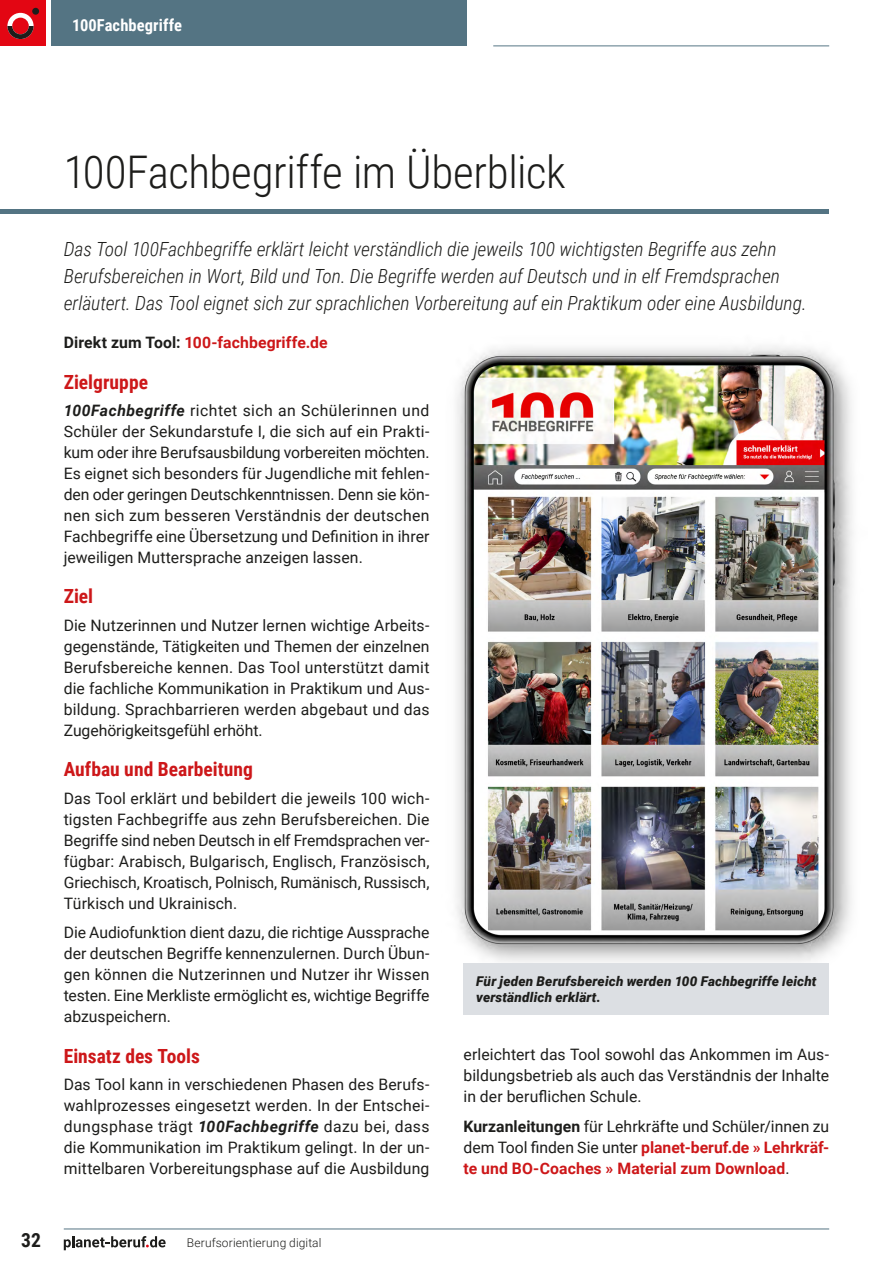
<style>
.page{position:relative;width:893px;height:1263px;background:#fff}
.page>*{position:absolute;margin:0;border:0;box-sizing:border-box;transform-origin:0 0}
.H1_Überschrift{font:300 45px "Roboto Condensed";letter-spacing:-.01em;color:#1d1d1b}
.Anreisser{font:italic 300 19.5px/27px "Roboto Condensed";color:#1d1d1b}
.H2_Headline_im_Fließ{font:700 19.5px "Roboto Condensed";color:#cd1719}
.t1{font:700 19.5px "Roboto Condensed";color:#1d1d1b}
.t2{font:700 16.5px "Roboto Condensed";letter-spacing:.005em;color:#fff}
.p_Fliesstext{font:15.75px/21px "Roboto";letter-spacing:.005em;color:#1d1d1b;text-align:justify}
.p_Fliesstext-2{font:700 15.75px/21px "Roboto";letter-spacing:.005em;color:#cd1719;text-align:justify}
.Bildunterschrift{font:italic 900 13.5px/16.2px "Roboto";letter-spacing:.015em;color:#1d1d1b}
.t3{font:300 12px "Roboto";letter-spacing:.01em;color:#1d1d1b}
.s1{color:#1d1d1b}
.s2{font-weight:700;font-style:italic}
.s3{font-weight:400;color:#1d1d1b}
</style>
<div class="page">
<hr style="left:493px;top:46px;width:336px;height:1px;background:#547483">
<div style="left:51px;top:0;width:416px;height:46px;background:#547483"></div>
<div style="left:0;top:0;width:46px;height:46px;background:#e30613"></div>
<hr style="left:64px;top:1228px;width:765px;height:1px;background:#547483">
<svg style="left:64px;top:1236px;width:102px;height:14px"></svg>
<svg style="left:7px;top:13px;width:27px;height:13px"></svg>
<svg style="left:7px;top:26px;width:27px;height:13px"></svg>
<div style="left:32px;top:8px;width:7px;height:7px;background:#1d1d1b;border-radius:50%"></div>
<img style="left:456px;top:346px;width:397px;height:616px">
<div style="left:0;top:209px;width:828px;height:5px;background:#547483"></div>
<div style="left:463px;top:963px;width:366px;height:52px;background:#dcdfe3"></div>
<p class="t2" style="left:72px;top:14px;width:111px">100Fachbegriffe</p>
<h1 class="H1_Überschrift" style="left:64px;top:141px;width:503px">100Fachbegriffe im Überblick</h1>
<p class="Anreisser" style="left:64px;top:235px;width:744px">Das Tool 100Fachbegriffe erklärt leicht verständlich die jeweils 100 wichtigsten Begriffe aus zehn<br>Berufsbereichen in Wort, Bild und Ton. Die Begriffe werden auf Deutsch und in elf Fremdsprachen erläutert. Das Tool eignet sich zur sprachlichen Vorbereitung auf ein Praktikum oder eine Ausbildung.</p>
<p class="p_Fliesstext-2" style="left:64px;top:332px;width:265px"><span class="s1">Direkt zum Tool:</span> 100-fachbegriffe.de</p>
<h2 class="H2_Headline_im_Fließ" style="left:64px;top:368px;width:86px">Zielgruppe</h2>
<p class="p_Fliesstext" style="left:64px;top:399px;width:367px"><span class="s2">100Fachbegriffe</span> richtet sich an Schülerinnen und Schüler der Sekundarstufe I, die sich auf ein Prakti&shy;kum oder ihre Berufsausbildung vorbereiten möchten.<br>Es eignet sich besonders für Jugendliche mit fehlen&shy;den oder geringen Deutschkenntnissen. Denn sie kön&shy;nen sich zum besseren Verständnis der deutschen Fachbegriffe eine Übersetzung und Definition in ihrer jeweiligen Muttersprache anzeigen lassen.</p>
<h2 class="H2_Headline_im_Fließ" style="left:64px;top:583px;width:31px">Ziel</h2>
<p class="p_Fliesstext" style="left:64px;top:614px;width:367px">Die Nutzerinnen und Nutzer lernen wichtige Arbeits&shy;gegenstände, Tätigkeiten und Themen der einzelnen Berufsbereiche kennen. Das Tool unterstützt damit die fachliche Kommunikation in Praktikum und Aus&shy;bildung. Sprachbarrieren werden abgebaut und das Zugehörigkeitsgefühl erhöht.</p>
<h2 class="H2_Headline_im_Fließ" style="left:64px;top:756px;width:191px">Aufbau und Bearbeitung</h2>
<p class="p_Fliesstext" style="left:64px;top:787px;width:367px">Das Tool erklärt und bebildert die jeweils 100 wich&shy;tigsten Fachbegriffe aus zehn Berufsbereichen. Die Begriffe sind neben Deutsch in elf Fremdsprachen ver&shy;fügbar: Arabisch, Bulgarisch, Englisch, Französisch, Griechisch, Kroatisch, Polnisch, Rumänisch, Russisch, Türkisch und Ukrainisch.</p>
<p class="p_Fliesstext" style="left:64px;top:921px;width:367px">Die Audiofunktion dient dazu, die richtige Aussprache der deutschen Begriffe kennenzulernen. Durch Übun&shy;gen können die Nutzerinnen und Nutzer ihr Wissen testen. Eine Merkliste ermöglicht es, wichtige Begriffe abzuspeichern.</p>
<h2 class="H2_Headline_im_Fließ" style="left:64px;top:1042px;width:138px">Einsatz des Tools</h2>
<p class="p_Fliesstext" style="left:64px;top:1073px;width:367px">Das Tool kann in verschiedenen Phasen des Berufs&shy;wahlprozesses eingesetzt werden. In der Entschei&shy;dungsphase trägt <span class="s2">100Fachbegriffe</span> dazu bei, dass die Kommunikation im Praktikum gelingt. In der un&shy;mittelbaren Vorbereitungsphase auf die Ausbildung</p>
<p class="Bildunterschrift" style="left:476px;top:973px;width:342px">Für jeden Berufsbereich werden 100 Fachbegriffe leicht verständlich erklärt.</p>
<p class="p_Fliesstext" style="left:463px;top:1044px;width:367px">erleichtert das Tool sowohl das Ankommen im Aus&shy;bildungsbetrieb als auch das Verständnis der Inhalte in der beruflichen Schule.</p>
<p class="p_Fliesstext-2" style="left:463px;top:1115px;width:367px"><span class="s1">Kurzanleitungen</span> <span class="s3">für Lehrkräfte und Schüler/innen zu dem Tool finden Sie unter</span> planet-beruf.de » Lehrkräf&shy;te und BO-Coaches » Material zum Download<span class="s3">.</span></p>
<p class="t1" style="left:21px;top:1226px;width:21px">32</p>
<p class="t3" style="left:187px;top:1234px;width:136px">Berufsorientierung digital</p>
</div>
